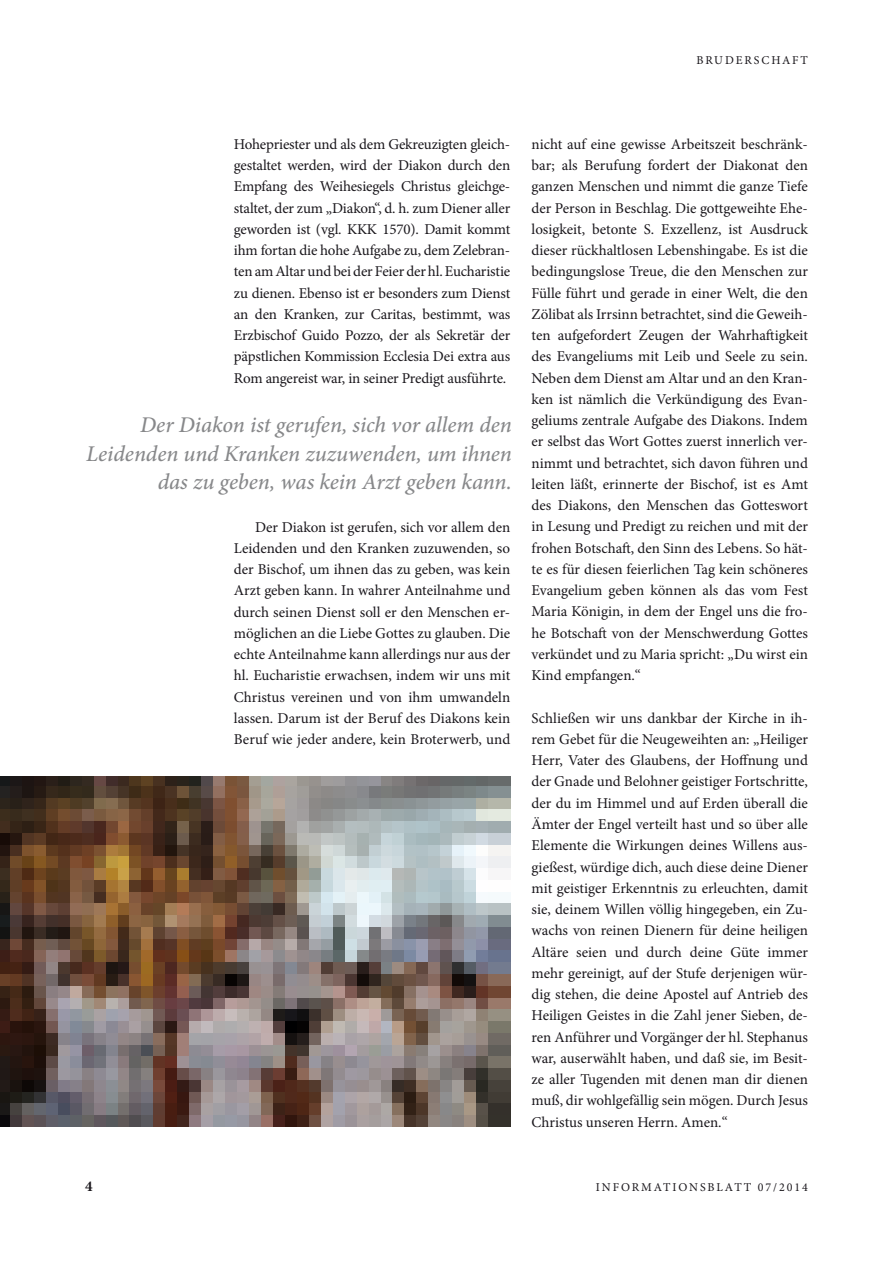
<style>
.page{position:relative;width:893px;height:1263px;background:#fff}
.page>*{position:absolute;margin:0;border:0;box-sizing:border-box;transform-origin:0 0}
.t1{font:italic 500 22.5px/28.5px "Minion Pro";letter-spacing:-.005em;color:#87888a;text-align:right}
.t2{font:15px/21.3px "Minion Pro";letter-spacing:-.005em;color:#1a171c;text-align:justify}
.t3{font:700 15px "Minion Pro";color:#1a171c}
.t4{font:12px "Minion Pro";letter-spacing:.16em;color:#1a171c}
</style>
<div class="page">
<img style="left:0;top:776px;width:510px;height:351px">
<p class="t4" style="left:696px;top:52px;width:113px">bruderschaft</p>
<p class="t2" style="left:234px;top:133px;width:278px">Hohepriester und als dem Gekreuzigten gleich&shy;gestaltet werden, wird der Diakon durch den Empfang des Weihesiegels Christus gleichge&shy;staltet, der zum „Diakon“, d. h. zum Diener aller geworden ist (vgl. KKK</p>
<p class="t2" style="left:234px;top:218px;width:278px;text-indent:149px">1570). Damit kommt ihm fortan die hohe Aufgabe zu, dem Zelebran&shy;ten am Altar und bei der Feier der hl. Eucharistie zu dienen. Ebenso ist er besonders zum Dienst an den Kranken, zur Caritas, bestimmt, was Erzbischof Guido Pozzo, der als Sekretär der päpstlichen Kommission Ecclesia Dei extra aus Rom angereist war, in seiner Predigt ausführte.</p>
<h1 class="t1" style="left:86px;top:410px;width:427px">Der Diakon ist gerufen, sich vor allem den<br>Leidenden und Kranken zuzuwenden, um ihnen das zu geben, was kein Arzt geben kann.</h1>
<p class="t2" style="left:234px;top:516px;width:278px;text-indent:21px">Der Diakon ist gerufen, sich vor allem den Leidenden und den Kranken zuzuwenden, so der Bischof, um ihnen das zu geben, was kein Arzt geben kann. In wahrer Anteilnahme und durch seinen Dienst soll er den Menschen er&shy;möglichen an die Liebe Gottes zu glauben. Die echte Anteilnahme kann allerdings nur aus der hl. Eucharistie erwachsen, indem wir uns mit Christus vereinen und von ihm umwandeln lassen. Darum ist der Beruf des Diakons kein Beruf wie jeder andere, kein Broterwerb, und</p>
<p class="t2" style="left:531px;top:133px;width:278px">nicht auf eine gewisse Arbeitszeit beschränk&shy;bar; als Berufung fordert der Diakonat den ganzen Menschen und nimmt die ganze Tiefe der Person in Beschlag. Die gottgeweihte Ehe&shy;losigkeit, betonte S. Exzellenz, ist Ausdruck dieser rückhaltlosen Lebenshingabe. Es ist die bedingungslose Treue, die den Menschen zur Fülle führt und gerade in einer Welt, die den Zölibat als Irrsinn betrachtet, sind die Geweih&shy;ten aufgefordert Zeugen der Wahrhaftigkeit des Evangeliums mit Leib und Seele zu sein.<br>Neben dem Dienst am Altar und an den Kran&shy;ken ist nämlich die Verkündigung des Evan&shy;geliums zentrale Aufgabe des Diakons. Indem er selbst das Wort Gottes zuerst innerlich ver&shy;nimmt und betrachtet, sich davon führen und leiten läßt, erinnerte der Bischof, ist es Amt des Diakons, den Menschen das Gotteswort in Lesung und Predigt zu reichen und mit der frohen Botschaft, den Sinn des Lebens. So hät&shy;te es für diesen feierlichen Tag kein schöneres Evangelium geben können als das vom Fest Maria Königin, in dem der Engel uns die fro&shy;he Botschaft von der Menschwerdung Gottes verkündet und zu Maria spricht: „Du wirst ein Kind empfangen.“</p>
<p class="t2" style="left:532px;top:707px;width:278px">Schließen wir uns dankbar der Kirche in ih&shy;rem Gebet für die Neugeweihten an: „Heiliger Herr, Vater des Glaubens, der Hoffnung und der Gnade und Belohner geistiger Fortschritte, der du im Himmel und auf Erden überall die Ämter der Engel verteilt hast und so über alle Elemente die Wirkungen deines Willens aus&shy;gießest, würdige dich, auch diese deine Diener mit geistiger Erkenntnis zu erleuchten, damit sie, deinem Willen völlig hingegeben, ein Zu&shy;wachs von reinen Dienern für deine heiligen Altäre seien und durch deine Güte immer mehr gereinigt, auf der Stufe derjenigen wür&shy;dig stehen, die deine Apostel auf Antrieb des Heiligen Geistes in die Zahl jener Sieben, de&shy;ren Anführer und Vorgänger der hl. Stephanus war, auserwählt haben, und daß sie, im Besit&shy;ze aller Tugenden mit denen man dir dienen muß, dir wohlgefällig sein mögen. Durch Jesus Christus unseren Herrn. Amen.“</p>
<p class="t3" style="left:85px;top:1175px;width:9px">4</p>
<p class="t4" style="left:596px;top:1179px;width:213px">informationsblatt 07/2014</p>
</div>
